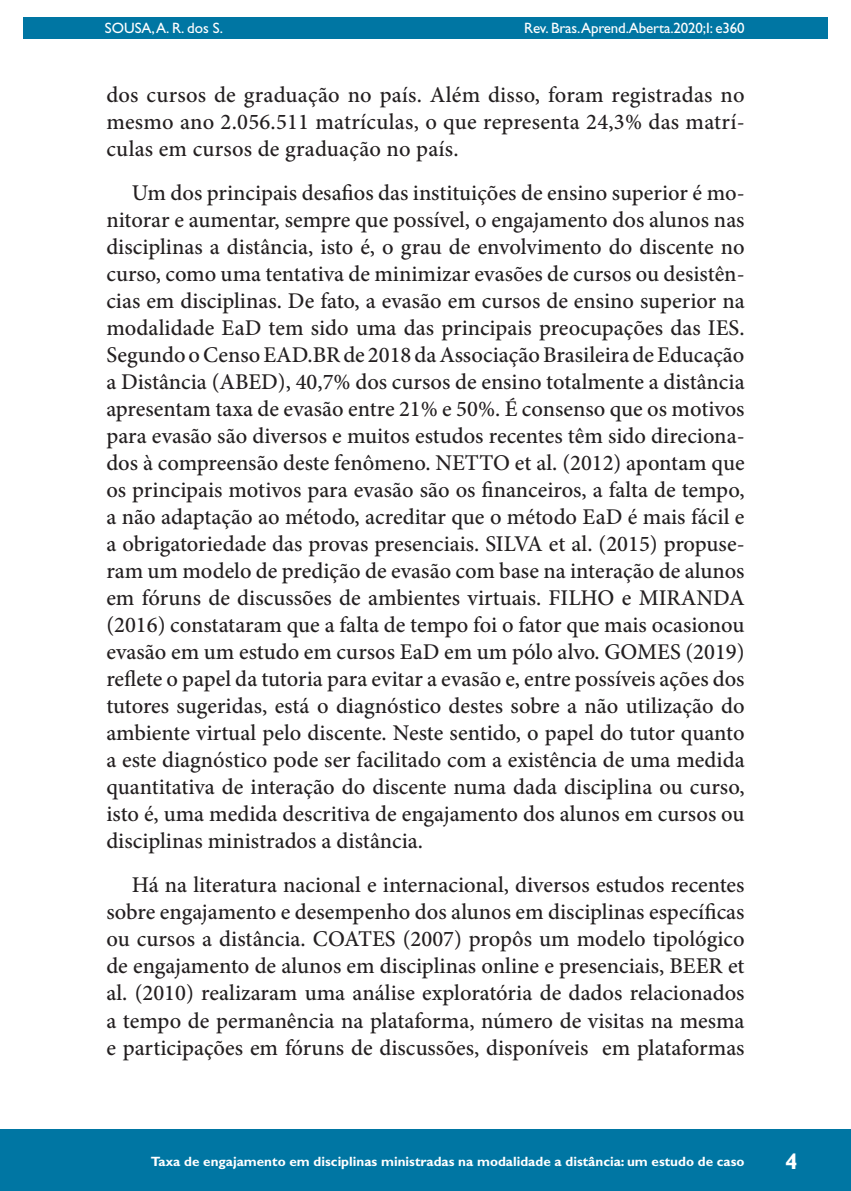
<style>
.page{position:relative;width:851px;height:1191px;background:#fff}
.page>*{position:absolute;margin:0;border:0;box-sizing:border-box;transform-origin:0 0}
.Texto_corrido{font:500 22.5px/27px "Minion Pro";color:#231f20;text-align:justify}
.inicio_primeiro_para{font:500 22.5px/27px "Minion Pro";letter-spacing:.01em;color:#231f20;text-align:justify}
.t1{font:700 22.5px "Gill Sans Std";color:#fff}
.t2{font:15px "Gill Sans Std";letter-spacing:-.01em;color:#fff}
.t3{font:700 13.5px "Gill Sans Std";color:#fff}
</style>
<div class="page">
<hr style="left:104px;top:0;width:1px;height:467px;background:#0076a3">
<div style="left:23px;top:17px;width:804px;height:21px;background:#0076a3"></div>
<div style="left:0;top:1129px;width:850px;height:62px;background:#0076a3"></div>
<p class="t2" style="left:105px;top:20px;width:120px">SOUSA, A. R. dos S.</p>
<p class="t2" style="left:524px;top:20px;width:222px">Rev. Bras.Aprend.Aberta.2020;I: e360</p>
<p class="inicio_primeiro_para" style="left:106px;top:81px;width:639px">dos cursos de graduação no país. Além disso, foram registradas no mesmo ano 2.056.511 matrículas, o que representa 24,3% das matrí&shy;culas em cursos de graduação no país.</p>
<p class="Texto_corrido" style="left:106px;top:179px;width:639px;text-indent:26px">Um dos principais desafios das instituições de ensino superior é mo&shy;nitorar e aumentar, sempre que possível, o engajamento dos alunos nas disciplinas a distância, isto é, o grau de envolvimento do discente no curso, como uma tentativa de minimizar evasões de cursos ou desistên&shy;cias em disciplinas. De fato, a evasão em cursos de ensino superior na modalidade EaD tem sido uma das principais preocupações das IES.<br>Segundo o Censo EAD.BR de 2018 da Associação Brasileira de Educação a Distância (ABED), 40,7% dos cursos de ensino totalmente a distância apresentam taxa de evasão entre 21% e 50%. É consenso que os motivos para evasão são diversos e muitos estudos recentes têm sido direciona&shy;dos à compreensão deste fenômeno. NETTO et al. (2012) apontam que os principais motivos para evasão são os financeiros, a falta de tempo, a não adaptação ao método, acreditar que o método EaD é mais fácil e a obrigatoriedade das provas presenciais. SILVA et al. (2015) propuse&shy;ram um modelo de predição de evasão com base na interação de alunos em fóruns de discussões de ambientes virtuais. FILHO e MIRANDA (2016) constataram que a falta de tempo foi o fator que mais ocasionou evasão em um estudo em cursos EaD em um pólo alvo. GOMES (2019) reflete o papel da tutoria para evitar a evasão e, entre possíveis ações dos tutores sugeridas, está o diagnóstico destes sobre a não utilização do ambiente virtual pelo discente. Neste sentido, o papel do tutor quanto a este diagnóstico pode ser facilitado com a existência de uma medida quantitativa de interação do discente numa dada disciplina ou curso, isto é, uma medida descritiva de engajamento dos alunos em cursos ou disciplinas ministrados a distância.</p>
<p class="Texto_corrido" style="left:106px;top:871px;width:639px;text-indent:26px">Há na literatura nacional e internacional, diversos estudos recentes sobre engajamento e desempenho dos alunos em disciplinas específicas ou cursos a distância. COATES (2007) propôs um modelo tipológico de engajamento de alunos em disciplinas online e presenciais, BEER et al. (2010) realizaram uma análise exploratória de dados relacionados a tempo de permanência na plataforma, número de visitas na mesma e participações em fóruns de discussões, disponíveis em plataformas</p>
<p class="t3" style="left:151px;top:1153px;width:595px">Taxa de engajamento em disciplinas ministradas na modalidade a distância: um estudo de caso</p>
<p class="t1" style="left:785px;top:1148px;width:14px">4</p>
</div>
